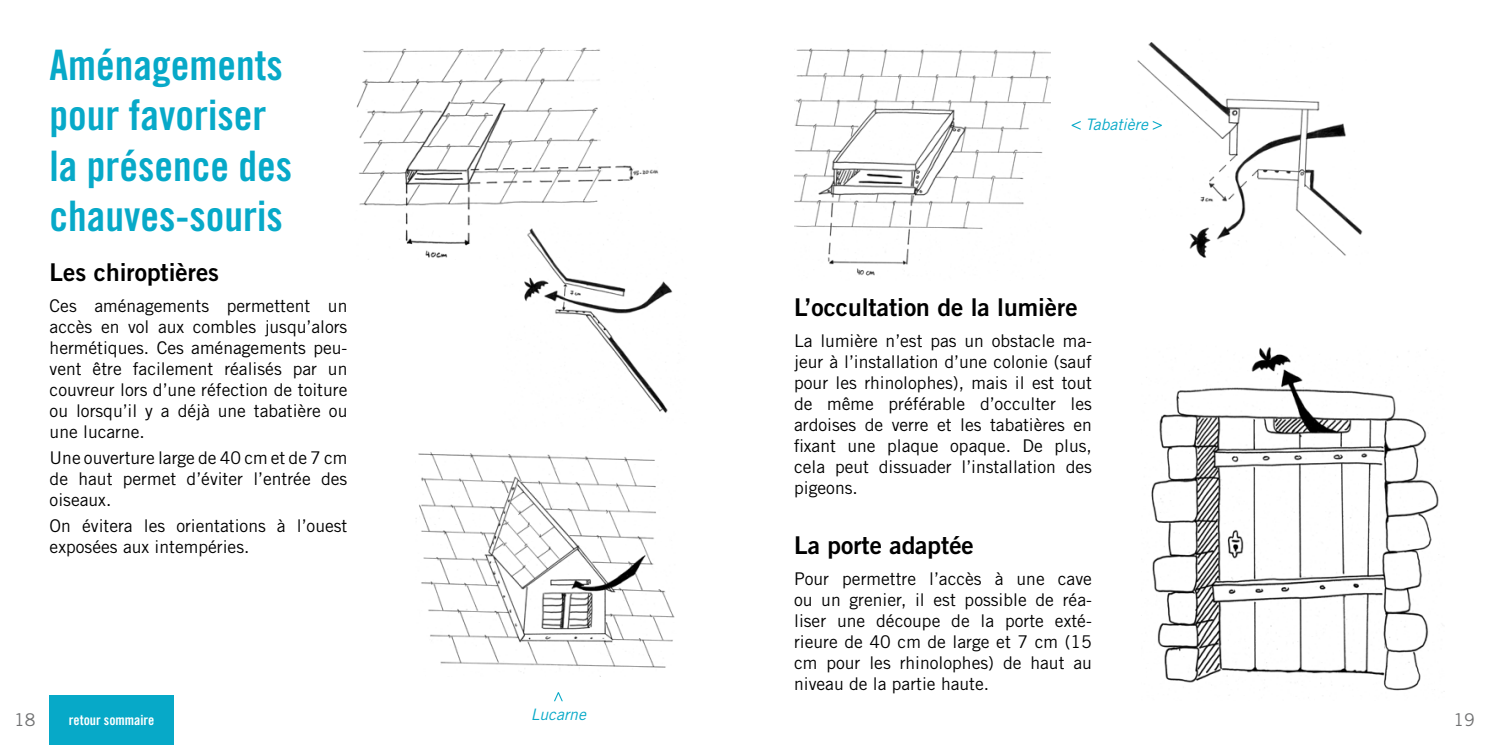
<style>
.page{position:relative;width:1489px;height:745px;background:#fff}
.page>*{position:absolute;margin:0;border:0;box-sizing:border-box;transform-origin:0 0}
.t1{font:42px/50.4px "Trade Gothic LT Std Bd Cn 20";color:#07a9c8}
.t2{font:24.5px "Trade Gothic LT Std Bd 2";color:#000}
.t3{font:17.5px/21px "Trade Gothic LT Std";color:#000;text-align:justify}
.t4{font:17.5px "Trade Gothic LT Std";color:#707172}
.t5{font:italic 15.75px "Trade Gothic LT Std";color:#07a9c8}
.t6{font:14px "Trade Gothic LT Std Bd Cn 20";color:#fff}
</style>
<div class="page">
<img style="left:416px;top:452px;width:259px;height:217px">
<img style="left:356px;top:47px;width:303px;height:211px">
<img style="left:504px;top:221px;width:169px;height:192px">
<img style="left:1146px;top:347px;width:293px;height:344px">
<img style="left:794px;top:48px;width:256px;height:228px">
<img style="left:1137px;top:42px;width:226px;height:216px">
<svg style="left:554px;top:692px;width:9px;height:8px"></svg>
<svg style="left:1071px;top:121px;width:9px;height:9px"></svg>
<svg style="left:1152px;top:121px;width:9px;height:9px"></svg>
<div style="left:50px;top:694px;width:124px;height:50px;background:#07a9c8"></div>
<h1 class="t1" style="left:50px;top:39px;width:244px">Aménagements pour favoriser la présence des chauves-souris</h1>
<h2 class="t2" style="left:50px;top:256px;width:171px">Les chiroptières</h2>
<p class="t3" style="left:50px;top:294px;width:299px">Ces aménagements permettent un accès en vol aux combles jusqu’alors hermétiques. Ces aménagements peu&shy;vent être facilement réalisés par un couvreur lors d’une réfection de toiture ou lorsqu’il y a déjà une tabatière ou une lucarne.</p>
<p class="t3" style="left:50px;top:446px;width:299px">Une ouverture large de 40 cm et de 7 cm de haut permet d’éviter l’entrée des oiseaux.</p>
<p class="t3" style="left:50px;top:514px;width:299px">On évitera les orientations à l’ouest exposées aux intempéries.</p>
<p class="t4" style="left:14px;top:709px;width:23px">18</p>
<p class="t5" style="left:531px;top:704px;width:57px">Lucarne</p>
<p class="t6" style="left:69px;top:711px;width:87px">retour sommaire</p>
<p class="t5" style="left:1085px;top:115px;width:64px">Tabatière</p>
<h2 class="t2" style="left:794px;top:291px;width:285px">L’occultation de la lumière</h2>
<p class="t3" style="left:794px;top:329px;width:299px">La lumière n’est pas un obstacle ma&shy;jeur à l’installation d’une colonie (sauf pour les rhinolophes), mais il est tout de même préférable d’occulter les ardoises de verre et les tabatières en fixant une plaque opaque. De plus, cela peut dissuader l’installation des pigeons.</p>
<h2 class="t2" style="left:794px;top:530px;width:181px">La porte adaptée</h2>
<p class="t3" style="left:794px;top:568px;width:299px">Pour permettre l’accès à une cave ou un grenier, il est possible de réa&shy;liser une découpe de la porte exté&shy;rieure de 40 cm de large et 7 cm (15 cm pour les rhinolophes) de haut au niveau de la partie haute.</p>
<p class="t4" style="left:1453px;top:709px;width:23px">19</p>
</div>
